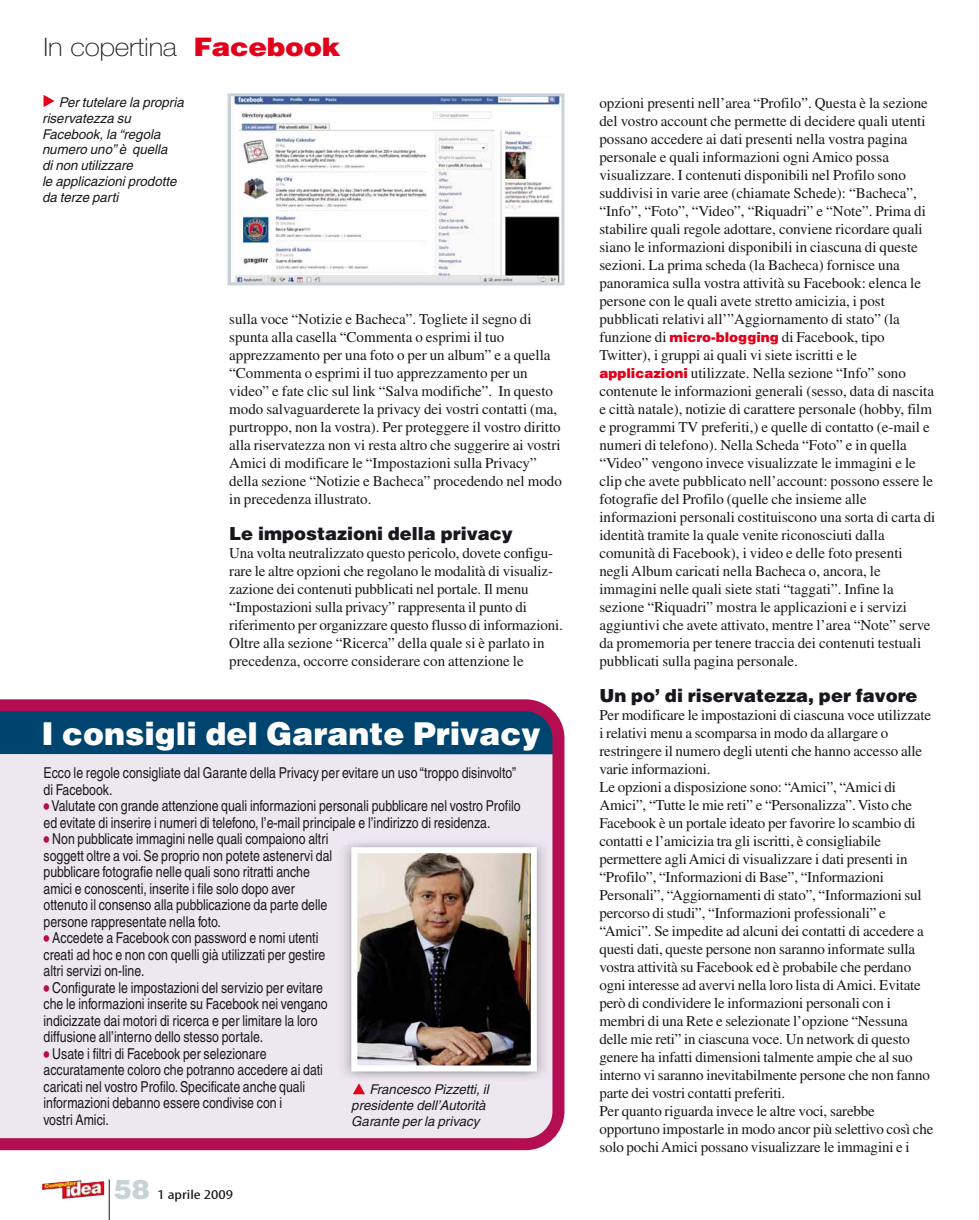
<style>
.page{position:relative;width:979px;height:1220px;background:#fff}
.page>*{position:absolute;margin:0;border:0;box-sizing:border-box;transform-origin:0 0}
.t1{font:900 31.5px "Helvetica LT";color:#fff}
.t2{font:100 25.5px "Helvetica Neue LT";letter-spacing:-.01em;color:#1a171c;scale:1.1 1}
.t3{font:900 18px "Helvetica LT";color:#1a171c}
.t4{font:15px/18px "Times LT";color:#1a171c}
.t5{font:condensed 15px/16.5px "Helvetica LT";color:#1a171c}
.t6{font:italic condensed 13.5px/15.8px "Helvetica LT";color:#1a171c;scale:1.2 1}
.t7{font:condensed 13.5px "Myriad";color:#1a171c;scale:1.4 1}
.s1{font-family:"Helvetica LT";font-weight:900;color:#e2001a}
.s2{font-size:21px;color:#b50d51}
.s3{font-family:"Helvetica LT";font-weight:900;font-stretch:normal;font-size:27px;color:#c8d3d9}
.s4{font-family:"Helvetica LT";font-weight:900;font-size:13.5px;color:#e2001a}
</style>
<div class="page">
<img style="left:42px;top:1180px;width:62px;height:19px">
<hr style="left:109px;top:1180px;width:1px;height:40px;background:#1a171c">
<svg style="left:0;top:699px;width:564px;height:451px;background:#cdc1d3"></svg>
<img style="left:358px;top:854px;width:172px;height:210px">
<div style="left:351px;top:847px;width:186px;height:224px;border:6px solid #fff"></div>
<svg style="left:353px;top:1083px;width:12px;height:11px"></svg>
<img style="left:231px;top:97px;width:329px;height:184px">
<div style="left:227px;top:93px;width:337px;height:192px;border:3px solid #c8d3d9"></div>
<svg style="left:44px;top:95px;width:10px;height:12px"></svg>
<h2 class="t2" style="left:44px;top:32px;width:271px">In copertina <span class="s1">Facebook</span></h2>
<p class="t6" style="left:42px;top:96px;width:120px;text-indent:17px">Per tutelare la propria riservatezza su<br>Facebook, la “regola numero uno” è quella<br>di non utilizzare<br>le applicazioni prodotte da terze parti</p>
<p class="t4" style="left:229px;top:311px;width:334px">sulla voce “Notizie e Bacheca”. Togliete il segno di spunta alla casella “Commenta o esprimi il tuo apprezzamento per una foto o per un album” e a quella “Commenta o esprimi il tuo apprezzamento per un video” e fate clic sul link “Salva modifiche”. In questo modo salvaguarderete la privacy dei vostri contatti (ma, purtroppo, non la vostra). Per proteggere il vostro diritto alla riservatezza non vi resta altro che suggerire ai vostri Amici di modificare le “Impostazioni sulla Privacy” della sezione “Notizie e Bacheca” procedendo nel modo in precedenza illustrato.</p>
<p class="t3" style="left:229px;top:525px;width:285px">Le impostazioni della privacy</p>
<p class="t4" style="left:229px;top:545px;width:335px">Una volta neutralizzato questo pericolo, dovete configu&shy;rare le altre opzioni che regolano le modalità di visualiz&shy;zazione dei contenuti pubblicati nel portale. Il menu “Impostazioni sulla privacy” rappresenta il punto di riferimento per organizzare questo flusso di informazioni.<br>Oltre alla sezione “Ricerca” della quale si è parlato in precedenza, occorre considerare con attenzione le</p>
<h1 class="t1" style="left:41px;top:719px;width:501px">I consigli del Garante Privacy</h1>
<p class="t5" style="left:44px;top:766px;width:474px">Ecco le regole consigliate dal Garante della Privacy per evitare un uso “troppo disinvolto” di Facebook.</p>
<p class="t5" style="left:44px;top:799px;width:478px"><span class="s2">•</span>Valutate con grande attenzione quali informazioni personali pubblicare nel vostro Profilo ed evitate di inserire i numeri di telefono, l’e-mail principale e l’indirizzo di residenza.</p>
<p class="t5" style="left:44px;top:832px;width:290px"><span class="s2">•</span> Non pubblicate immagini nelle quali compaiono altri soggett oltre a voi. Se proprio non potete astenervi dal pubblicare fotografie nelle quali sono ritratti anche amici e conoscenti, inserite i file solo dopo aver ottenuto il consenso alla pubblicazione da parte delle persone rappresentate nella foto.</p>
<p class="t5" style="left:44px;top:931px;width:283px"><span class="s2">•</span> Accedete a Facebook con password e nomi utenti creati ad hoc e non con quelli già utilizzati per gestire altri servizi on-line.</p>
<p class="t5" style="left:44px;top:981px;width:286px"><span class="s2">•</span> Configurate le impostazioni del servizio per evitare che le informazioni inserite su Facebook nei vengano indicizzate dai motori di ricerca e per limitare la loro diffusione all’interno dello stesso portale.</p>
<p class="t5" style="left:44px;top:1047px;width:281px"><span class="s2">•</span> Usate i filtri di Facebook per selezionare accuratamente coloro che potranno accedere ai dati caricati nel vostro Profilo. Specificate anche quali informazioni debanno essere condivise con i<br>vostri Amici.</p>
<p class="t6" style="left:351px;top:1083px;width:116px;text-indent:18px">Francesco Pizzetti, il presidente dell’Autorità<br>Garante per la privacy</p>
<p class="t7" style="left:114px;top:1187px;width:87px"><span class="s3">58</span> 1 aprile 2009</p>
<p class="t4" style="left:599px;top:95px;width:337px">opzioni presenti nell’area “Profilo”. Questa è la sezione del vostro account che permette di decidere quali utenti possano accedere ai dati presenti nella vostra pagina personale e quali informazioni ogni Amico possa visualizzare. I contenuti disponibili nel Profilo sono suddivisi in varie aree (chiamate Schede): “Bacheca”, “Info”, “Foto”, “Video”, “Riquadri” e “Note”. Prima di stabilire quali regole adottare, conviene ricordare quali siano le informazioni disponibili in ciascuna di queste sezioni. La prima scheda (la Bacheca) fornisce una panoramica sulla vostra attività su Facebook: elenca le persone con le quali avete stretto amicizia, i post pubblicati relativi all’”Aggiornamento di stato” (la funzione di <span class="s4">micro-blogging</span> di Facebook, tipo Twitter), i gruppi ai quali vi siete iscritti e le <span class="s4">applicazioni</span> utilizzate. Nella sezione “Info” sono contenute le informazioni generali (sesso, data di nascita e città natale), notizie di carattere personale (hobby, film e programmi TV preferiti,) e quelle di contatto (e-mail e numeri di telefono). Nella Scheda “Foto” e in quella “Video” vengono invece visualizzate le immagini e le clip che avete pubblicato nell’account: possono essere le fotografie del Profilo (quelle che insieme alle informazioni personali costituiscono una sorta di carta di identità tramite la quale venite riconosciuti dalla comunità di Facebook), i video e delle foto presenti negli Album caricati nella Bacheca o, ancora, le immagini nelle quali siete stati “taggati”. Infine la sezione “Riquadri” mostra le applicazioni e i servizi aggiuntivi che avete attivato, mentre l’area “Note” serve da promemoria per tenere traccia dei contenuti testuali pubblicati sulla pagina personale.</p>
<p class="t3" style="left:599px;top:687px;width:320px">Un po’ di riservatezza, per favore</p>
<p class="t4" style="left:599px;top:707px;width:335px">Per modificare le impostazioni di ciascuna voce utilizzate i relativi menu a scomparsa in modo da allargare o restringere il numero degli utenti che hanno accesso alle varie informazioni.<br>Le opzioni a disposizione sono: “Amici”, “Amici di Amici”, “Tutte le mie reti” e “Personalizza”. Visto che Facebook è un portale ideato per favorire lo scambio di contatti e l’amicizia tra gli iscritti, è consigliabile permettere agli Amici di visualizzare i dati presenti in “Profilo”, “Informazioni di Base”, “Informazioni Personali”, “Aggiornamenti di stato”, “Informazioni sul percorso di studi”, “Informazioni professionali” e “Amici”. Se impedite ad alcuni dei contatti di accedere a questi dati, queste persone non saranno informate sulla vostra attività su Facebook ed è probabile che perdano ogni interesse ad avervi nella loro lista di Amici. Evitate però di condividere le informazioni personali con i membri di una Rete e selezionate l’opzione “Nessuna delle mie reti” in ciascuna voce. Un network di questo genere ha infatti dimensioni talmente ampie che al suo interno vi saranno inevitabilmente persone che non fanno parte dei vostri contatti preferiti.<br>Per quanto riguarda invece le altre voci, sarebbe opportuno impostarle in modo ancor più selettivo così che solo pochi Amici possano visualizzare le immagini e i</p>
</div>
